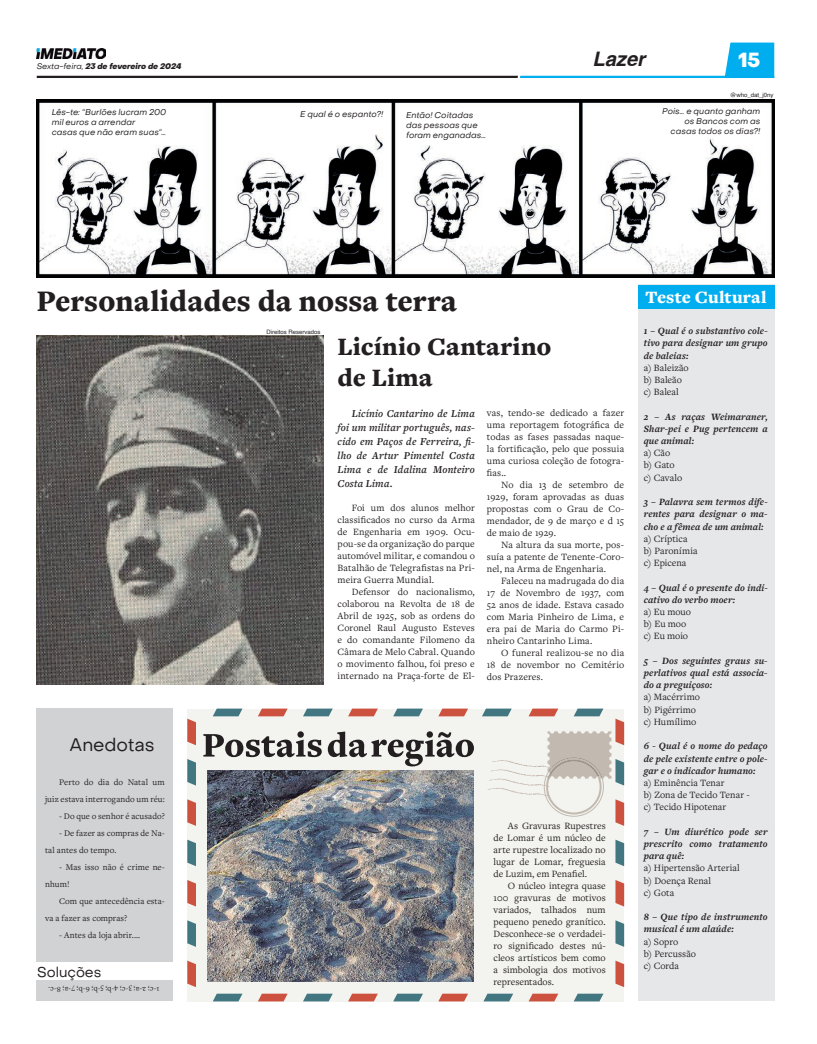
<style>
.page{position:relative;width:817px;height:1044px;background:#fff}
.page>*{position:absolute;margin:0;border:0;box-sizing:border-box;transform-origin:0 0}
.t1{font:900 31px "Freight Text Pro";color:#231f20}
.t2{font:900 26px/31.2px "Freight Text Pro";letter-spacing:.005em;color:#231f20}
.t3{font:italic 700 20px "Helvetica";color:#231f20}
.t4{font:800 20px "Object Sans";color:#fff}
.t5{font:900 18px "Freight Text Pro";letter-spacing:.01em;color:#fff}
.t6{font:18px "Object Sans";color:#231f20}
.t7{font:14px "Object Sans";color:#231f20}
.t8{font:italic 600 11px/14px "Freight Text Pro";letter-spacing:.015em;color:#231f20;text-align:justify}
.t9{font:10px/12px "Freight Text Pro";letter-spacing:.01em;color:#231f20;text-align:justify}
.t10{font:italic 700 10px/12.2px "Freight Text Pro";letter-spacing:.01em;color:#231f20;text-align:justify}
.t11{font:9px/17px "Freight Text Pro";letter-spacing:.005em;color:#231f20}
.t12{font:italic 8.3px/10px "Object Sans";letter-spacing:.005em;color:#231f20}
.t13{font:8px "Freight Text Pro";color:#231f20}
.t14{font:italic 800 8px "Object Sans";letter-spacing:-.005em;color:#231f20}
.t15{font:6px "Helvetica";color:#231f20}
.s1{font-weight:400}
</style>
<div class="page">
<svg style="left:37px;top:43px;width:737px;height:35px"></svg>
<img style="left:37px;top:49px;width:69px;height:9px">
<img style="left:36px;top:99px;width:738px;height:178px">
<div style="left:638px;top:284px;width:136px;height:717px;background:#e6e7e9"></div>
<div style="left:638px;top:285px;width:136px;height:24px;background:#00aeef"></div>
<img style="left:37px;top:336px;width:286px;height:348px">
<div style="left:187px;top:708px;width:437px;height:293px;background:#f3f3ef"></div>
<svg style="left:187px;top:960px;width:9px;height:26px"></svg>
<svg style="left:187px;top:920px;width:9px;height:26px"></svg>
<svg style="left:187px;top:880px;width:9px;height:26px"></svg>
<svg style="left:187px;top:839px;width:9px;height:27px"></svg>
<svg style="left:187px;top:799px;width:9px;height:26px"></svg>
<svg style="left:187px;top:759px;width:9px;height:26px"></svg>
<svg style="left:187px;top:718px;width:9px;height:27px"></svg>
<svg style="left:615px;top:960px;width:9px;height:26px"></svg>
<svg style="left:615px;top:920px;width:9px;height:26px"></svg>
<svg style="left:615px;top:880px;width:9px;height:26px"></svg>
<svg style="left:615px;top:839px;width:9px;height:27px"></svg>
<svg style="left:213px;top:708px;width:29px;height:8px"></svg>
<svg style="left:258px;top:708px;width:29px;height:8px"></svg>
<svg style="left:303px;top:708px;width:29px;height:8px"></svg>
<svg style="left:348px;top:708px;width:30px;height:8px"></svg>
<svg style="left:393px;top:708px;width:30px;height:8px"></svg>
<svg style="left:438px;top:708px;width:30px;height:8px"></svg>
<svg style="left:213px;top:993px;width:29px;height:8px"></svg>
<svg style="left:258px;top:993px;width:29px;height:8px"></svg>
<svg style="left:303px;top:993px;width:29px;height:8px"></svg>
<svg style="left:348px;top:993px;width:30px;height:8px"></svg>
<svg style="left:393px;top:993px;width:30px;height:8px"></svg>
<svg style="left:438px;top:993px;width:30px;height:8px"></svg>
<svg style="left:483px;top:993px;width:30px;height:8px"></svg>
<svg style="left:529px;top:993px;width:29px;height:8px"></svg>
<svg style="left:574px;top:993px;width:29px;height:8px"></svg>
<img style="left:207px;top:770px;width:266px;height:211px">
<svg style="left:203px;top:731px;width:271px;height:35px"></svg>
<svg style="left:482px;top:708px;width:142px;height:117px"></svg>
<div style="left:37px;top:979px;width:136px;height:21px;background:#d1d2d4"></div>
<div style="left:37px;top:707px;width:136px;height:254px;background:#d1d2d4"></div>
<p class="t14" style="left:37px;top:61px;width:146px"><span class="s1">Sexta-feira,</span> 23 de fevereiro de 2024</p>
<p class="t12" style="left:52px;top:107px;width:116px">Lês-te: “Burlões lucram 200 mil euros a arrendar<br>casas que não eram suas“…</p>
<p class="t12" style="left:300px;top:109px;width:85px">E qual é o espanto?!</p>
<p class="t12" style="left:406px;top:110px;width:81px">Então! Coitadas das pessoas que foram enganadas…</p>
<h3 class="t3" style="left:592px;top:47px;width:54px">Lazer</h3>
<h3 class="t4" style="left:738px;top:47px;width:23px">15</h3>
<p class="t15" style="left:730px;top:91px;width:45px">@who_dat_j0ny</p>
<p class="t12" style="left:662px;top:106px;width:100px;text-align:right">Pois… e quanto ganham os Bancos com as casas todos os dias?!</p>
<h1 class="t1" style="left:37px;top:280px;width:422px">Personalidades da nossa terra</h1>
<h3 class="t5" style="left:645px;top:285px;width:123px">Teste Cultural</h3>
<h3 class="t6" style="left:70px;top:733px;width:86px">Anedotas</h3>
<p class="t11" style="left:45px;top:773px;width:121px;text-align:right">Perto do dia do Natal um juiz estava interrogando um réu:</p>
<p class="t11" style="left:59px;top:807px;width:107px">- Do que o senhor é acusado?</p>
<p class="t11" style="left:45px;top:824px;width:121px;text-indent:14px">- De fazer as compras de Na&shy;tal antes do tempo.</p>
<p class="t11" style="left:45px;top:858px;width:121px;text-indent:14px">- Mas isso não é crime ne&shy;nhum!</p>
<p class="t11" style="left:45px;top:892px;width:121px;text-indent:14px">Com que antecedência esta&shy;va a fazer as compras?</p>
<p class="t11" style="left:59px;top:926px;width:83px">- Antes da loja abrir....</p>
<h3 class="t7" style="left:37px;top:963px;width:66px">Soluções</h3>
<p class="t13" style="left:159px;top:994px;width:113px;rotate:-180deg">1-c; 2-a; 3-c; 4-b; 5-b; 6-b; 7-a; 8-c.</p>
<p class="t15" style="left:266px;top:327px;width:56px">Direitos Reservados</p>
<p class="t10" style="left:643px;top:324px;width:125px">1 – Qual é o substantivo cole&shy;tivo para designar um grupo de baleias:</p>
<p class="t9" style="left:643px;top:361px;width:46px;text-align:left">a) Baleizão b) Baleão c) Baleal</p>
<p class="t10" style="left:643px;top:410px;width:125px">2 – As raças Weimaraner, Shar-pei e Pug pertencem a que animal:</p>
<p class="t9" style="left:643px;top:446px;width:40px;text-align:left">a) Cão<br>b) Gato c) Cavalo</p>
<p class="t10" style="left:643px;top:495px;width:125px">3 – Palavra sem termos dife&shy;rentes para designar o ma&shy;cho e a fêmea de um animal:</p>
<p class="t9" style="left:643px;top:532px;width:55px;text-align:left">a) Críptica b) Paronímia c) Epicena</p>
<p class="t10" style="left:643px;top:581px;width:125px">4 – Qual é o presente do indi&shy;cativo do verbo moer:</p>
<p class="t9" style="left:643px;top:605px;width:49px;text-align:left">a) Eu mouo b) Eu moo c) Eu moio</p>
<p class="t10" style="left:643px;top:654px;width:125px">5 – Dos seguintes graus su&shy;perlativos qual está associa&shy;do a preguiçoso:</p>
<p class="t9" style="left:643px;top:690px;width:58px;text-align:left">a) Macérrimo b) Pigérrimo c) Humílimo</p>
<p class="t10" style="left:643px;top:739px;width:125px">6 - Qual é o nome do pedaço de pele existente entre o pole&shy;gar e o indicador humano:</p>
<p class="t9" style="left:643px;top:776px;width:107px;text-align:left">a) Eminência Tenar<br>b) Zona de Tecido Tenar - c) Tecido Hipotenar</p>
<p class="t10" style="left:643px;top:825px;width:125px">7 – Um diurético pode ser prescrito como tratamento para quê:</p>
<p class="t9" style="left:643px;top:861px;width:97px;text-align:left">a) Hipertensão Arterial b) Doença Renal<br>c) Gota</p>
<p class="t10" style="left:643px;top:910px;width:125px">8 – Que tipo de instrumento musical é um alaúde:</p>
<p class="t9" style="left:643px;top:934px;width:54px;text-align:left">a) Sopro<br>b) Percussão c) Corda</p>
<h2 class="t2" style="left:337px;top:330px;width:215px">Licínio Cantarino de Lima</h2>
<p class="t9" style="left:487px;top:406px;width:139px">vas, tendo-se dedicado a fazer uma reportagem fotográfica de todas as fases passadas naque&shy;la fortificação, pelo que possuia uma curiosa coleção de fotogra&shy;fias..</p>
<p class="t9" style="left:487px;top:478px;width:139px;text-indent:14px">No dia 13 de setembro de 1929, foram aprovadas as duas propostas com o Grau de Co&shy;mendador, de 9 de março e d 15 de maio de 1929.</p>
<p class="t9" style="left:487px;top:538px;width:139px;text-indent:14px">Na altura da sua morte, pos&shy;suía a patente de Tenente-Coro&shy;nel, na Arma de Engenharia.</p>
<p class="t9" style="left:487px;top:574px;width:139px;text-indent:14px">Faleceu na madrugada do dia 17 de Novembro de 1937, com 52 anos de idade. Estava casado com Maria Pinheiro de Lima, e era pai de Maria do Carmo Pi&shy;nheiro Cantarinho Lima.</p>
<p class="t9" style="left:487px;top:646px;width:139px;text-indent:14px">O funeral realizou-se no dia 18 de novembor no Cemitério dos Prazeres.</p>
<p class="t8" style="left:337px;top:405px;width:139px;text-indent:14px">Licínio Cantarino de Lima foi um militar português, nas&shy;cido em Paços de Ferreira, fi&shy;lho de Artur Pimentel Costa Lima e de Idalina Monteiro Costa Lima.</p>
<p class="t9" style="left:337px;top:501px;width:139px;text-indent:14px">Foi um dos alunos melhor classificados no curso da Arma de Engenharia em 1909. Ocu&shy;pou-se da organização do parque automóvel militar, e comandou o Batalhão de Telegrafistas na Pri&shy;meira Guerra Mundial.</p>
<p class="t9" style="left:337px;top:585px;width:139px;text-indent:14px">Defensor do nacionalismo, colaborou na Revolta de 18 de Abril de 1925, sob as ordens do Coronel Raul Augusto Esteves e do comandante Filomeno da Câmara de Melo Cabral. Quando o movimento falhou, foi preso e internado na Praça-forte de El-</p>
<p class="t9" style="left:493px;top:818px;width:114px;text-indent:14px">As Gravuras Rupestres de Lomar é um núcleo de arte rupestre localizado no lugar de Lomar, freguesia de Luzim, em Penafiel.</p>
<p class="t9" style="left:493px;top:878px;width:114px;text-indent:14px">O núcleo integra quase 100 gravuras de motivos variados, talhados num pequeno penedo granítico.<br>Desconhece-se o verdadei&shy;ro significado destes nú&shy;cleos artísticos bem como a simbologia dos motivos representados.</p>
</div>
